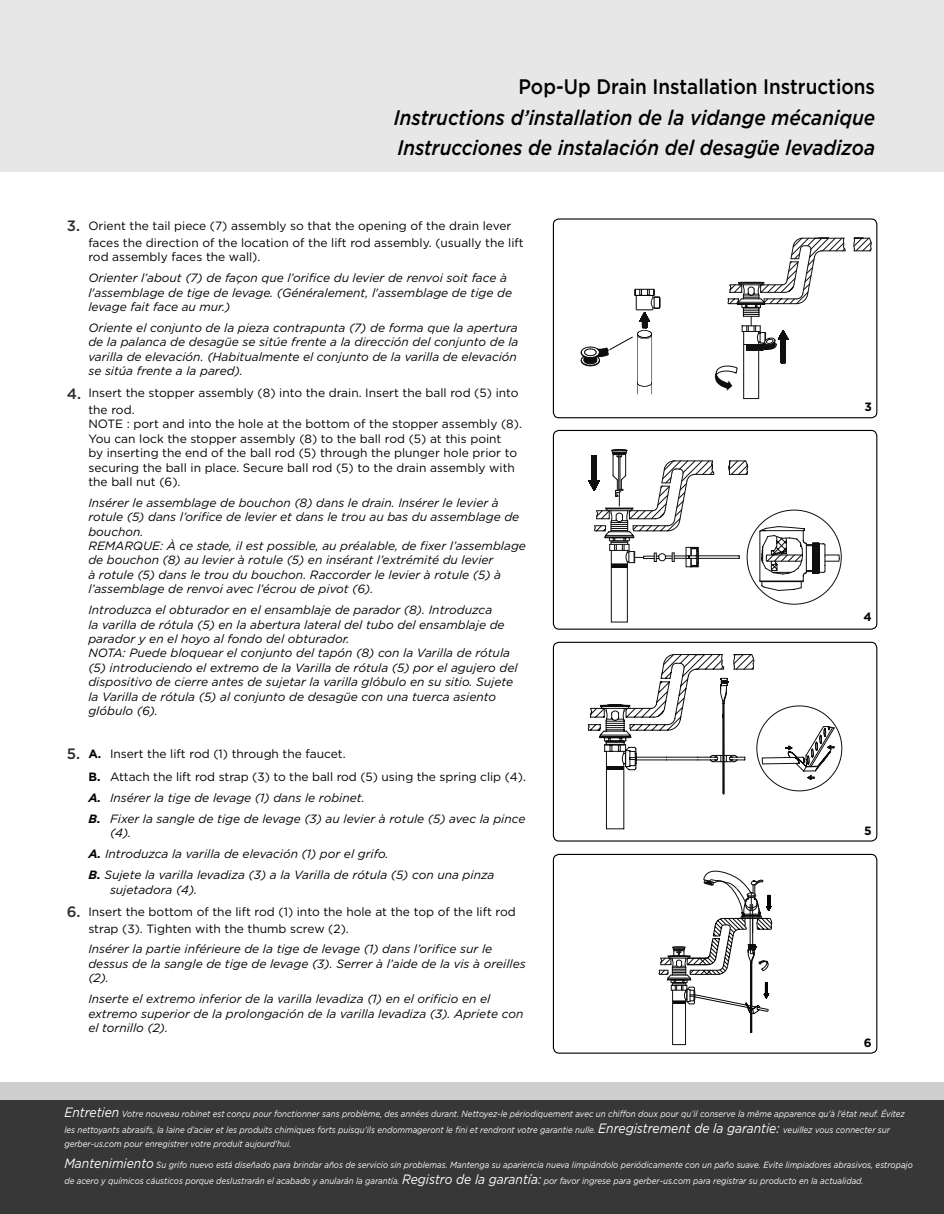
<style>
.page{position:relative;width:944px;height:1214px;background:#fff}
.page>*{position:absolute;margin:0;border:0;box-sizing:border-box;transform-origin:0 0}
.t1{font:italic 500 21px/30.6px "Gotham";color:#000;scale:.9 1}
.t2{font:500 21px "Gotham";color:#000;scale:.9 1}
.t3{font:italic 12px/14.4px "Gotham";color:#000}
.t4{font:12px/14.4px "Gotham";color:#000}
.t5{font:700 12px "Gotham";color:#000}
.t6{font:italic 9px/16.2px "Gotham";color:#fff;scale:.89 1}
.s1{font-weight:500;font-size:15px;color:#2b2b2b}
.s2{font-weight:700}
.s3{font-size:13.5px}
</style>
<div class="page">
<div style="left:0;top:0;width:944px;height:171px;background:#e7e7e7"></div>
<div style="left:0;top:1082px;width:13px;height:132px;background:#cecece"></div>
<div style="left:13px;top:1082px;width:931px;height:132px;background:#cecece"></div>
<div style="left:0;top:1100px;width:13px;height:114px;background:#373737"></div>
<div style="left:13px;top:1100px;width:931px;height:114px;background:#373737"></div>
<svg style="left:853px;top:237px;width:19px;height:15px"></svg>
<svg style="left:580px;top:289px;width:80px;height:105px"></svg>
<svg style="left:714px;top:237px;width:131px;height:162px"></svg>
<div style="left:553px;top:218px;width:324px;height:200px;border:1px solid #000;border-radius:5px"></div>
<svg style="left:588px;top:449px;width:252px;height:173px"></svg>
<hr style="left:611px;top:564px;width:16px;height:3px;background:#0d0d0d">
<div style="left:553px;top:430px;width:324px;height:199px;border:1px solid #000;border-radius:6px"></div>
<svg style="left:761px;top:726px;width:74px;height:55px"></svg>
<svg style="left:588px;top:654px;width:166px;height:175px"></svg>
<hr style="left:606px;top:766px;width:18px;height:3px;background:#0d0d0d">
<div style="left:553px;top:642px;width:324px;height:199px;border:1px solid #000;border-radius:6px"></div>
<svg style="left:672px;top:1044px;width:13px;height:1px"></svg>
<hr style="left:685px;top:999px;width:1px;height:45px;background:#0f0f0f">
<hr style="left:672px;top:990px;width:1px;height:54px;background:#0f0f0f">
<svg style="left:658px;top:870px;width:114px;height:163px"></svg>
<div style="left:553px;top:854px;width:324px;height:199px;border:1px solid #000;border-radius:6px"></div>
<h1 class="t2" style="left:518px;top:73px;width:398px">Pop-Up Drain Installation Instructions</h1>
<h1 class="t1" style="left:394px;top:102px;width:536px">Instructions d’installation de la vidange mécanique<br>Instrucciones de instalación del desagüe levadizoa</h1>
<p class="t4" style="left:88px;top:218px;width:437px;line-height:16.5px;text-indent:-22px"><span class="s1">3.</span> Orient the tail piece (7) assembly so that the opening of the drain lever faces the direction of the location of the lift rod assembly. (usually the lift</p>
<p class="t4" style="left:88px;top:249px;width:173px">rod assembly faces the wall).</p>
<p class="t3" style="left:88px;top:270px;width:425px">Orienter l’about (7) de façon que l’orifice du levier de renvoi soit face à l'assemblage de tige de levage. (Généralement, l'assemblage de tige de levage fait face au mur.)</p>
<p class="t3" style="left:88px;top:320px;width:431px">Oriente el conjunto de la pieza contrapunta (7) de forma que la apertura de la palanca de desagüe se sitúe frente a la dirección del conjunto de la varilla de elevación. (Habitualmente el conjunto de la varilla de elevación se sitúa frente a la pared).</p>
<p class="t4" style="left:88px;top:385px;width:432px;line-height:16.5px;text-indent:-22px"><span class="s1">4.</span> Insert the stopper assembly (8) into the drain. Insert the ball rod (5) into the rod.</p>
<p class="t4" style="left:88px;top:416px;width:435px">NOTE : port and into the hole at the bottom of the stopper assembly (8).<br>You can lock the stopper assembly (8) to the ball rod (5) at this point<br>by inserting the end of the ball rod (5) through the plunger hole prior to securing the ball in place. Secure ball rod (5) to the drain assembly with the ball nut (6).</p>
<p class="t3" style="left:88px;top:495px;width:439px">Insérer le assemblage de bouchon (8) dans le drain. Insérer le levier à rotule (5) dans l’orifice de levier et dans le trou au bas du assemblage de bouchon.<br>REMARQUE: À ce stade, il est possible, au préalable, de fixer l’assemblage de bouchon (8) au levier à rotule (5) en insérant l’extrémité du levier<br>à rotule (5) dans le trou du bouchon. Raccorder le levier à rotule (5) à l’assemblage de renvoi avec l’écrou de pivot (6).</p>
<p class="t3" style="left:88px;top:602px;width:430px">Introduzca el obturador en el ensamblaje de parador (8). Introduzca<br>la varilla de rótula (5) en la abertura lateral del tubo del ensamblaje de parador y en el hoyo al fondo del obturador.<br>NOTA: Puede bloquear el conjunto del tapón (8) con la Varilla de rótula (5) introduciendo el extremo de la Varilla de rótula (5) por el agujero del dispositivo de cierre antes de sujetar la varilla glóbulo en su sitio. Sujete la Varilla de rótula (5) al conjunto de desagüe con una tuerca asiento glóbulo (6).</p>
<p class="t4" style="left:88px;top:742px;width:439px;line-height:23px;text-indent:-22px"><span class="s1">5.</span> <span class="s2">A.</span> Insert the lift rod (1) through the faucet.<br><span class="s2">B.</span> Attach the lift rod strap (3) to the ball rod (5) using the spring clip (4).</p>
<p class="t3" style="left:88px;top:787px;width:438px;line-height:20.9px"><span class="s2">A.</span> Insérer la tige de levage (1) dans le robinet.<br><span class="s2">B.</span> Fixer la sangle de tige de levage (3) au levier à rotule (5) avec la pince</p>
<p class="t3" style="left:88px;top:822px;width:407px;line-height:20.9px;text-indent:22px">(4).<br><span class="s2">A.</span> Introduzca la varilla de elevación (1) por el grifo.<br><span class="s2">B.</span> Sujete la varilla levadiza (3) a la Varilla de rótula (5) con una pinza</p>
<p class="t3" style="left:110px;top:882px;width:89px">sujetadora (4).</p>
<p class="t4" style="left:88px;top:903px;width:429px;line-height:16.5px;text-indent:-22px"><span class="s1">6.</span> Insert the bottom of the lift rod (1) into the hole at the top of the lift rod strap (3). Tighten with the thumb screw (2).</p>
<p class="t3" style="left:88px;top:941px;width:439px">Insérer la partie inférieure de la tige de levage (1) dans l’orifice sur le dessus de la sangle de tige de levage (3). Serrer à l’aide de la vis à oreilles (2).</p>
<p class="t3" style="left:88px;top:991px;width:436px">Inserte el extremo inferior de la varilla levadiza (1) en el orificio en el extremo superior de la prolongación de la varilla levadiza (3). Apriete con el tornillo (2).</p>
<p class="t5" style="left:864px;top:399px;width:9px">3</p>
<p class="t5" style="left:863px;top:609px;width:10px">4</p>
<p class="t5" style="left:864px;top:822px;width:9px">5</p>
<p class="t5" style="left:863px;top:1034px;width:9px">6</p>
<p class="t6" style="left:64px;top:1105px;width:946px"><span class="s3">Entretien</span> Votre nouveau robinet est conçu pour fonctionner sans problème, des années durant. Nettoyez-le périodiquement avec un chiffon doux pour qu’il conserve la même apparence qu’à l’état neuf. Évitez les nettoyants abrasifs, la laine d’acier et les produits chimiques forts puisqu’ils endommageront le fini et rendront votre garantie nulle. <span class="s3">Enregistrement de la garantie:</span> veuillez vous connecter sur</p>
<p class="t6" style="left:64px;top:1135px;width:256px">gerber-us.com pour enregistrer votre produit aujourd'hui.</p>
<p class="t6" style="left:64px;top:1156px;width:954px"><span class="s3">Mantenimiento</span> Su grifo nuevo está diseñado para brindar años de servicio sin problemas. Mantenga su apariencia nueva limpiándolo periódicamente con un paño suave. Evite limpiadores abrasivos, estropajo de acero y químicos cáusticos porque deslustrarán el acabado y anularán la garantía. <span class="s3">Registro de la garantía:</span> por favor ingrese para gerber-us.com para registrar su producto en la actualidad.</p>
</div>
